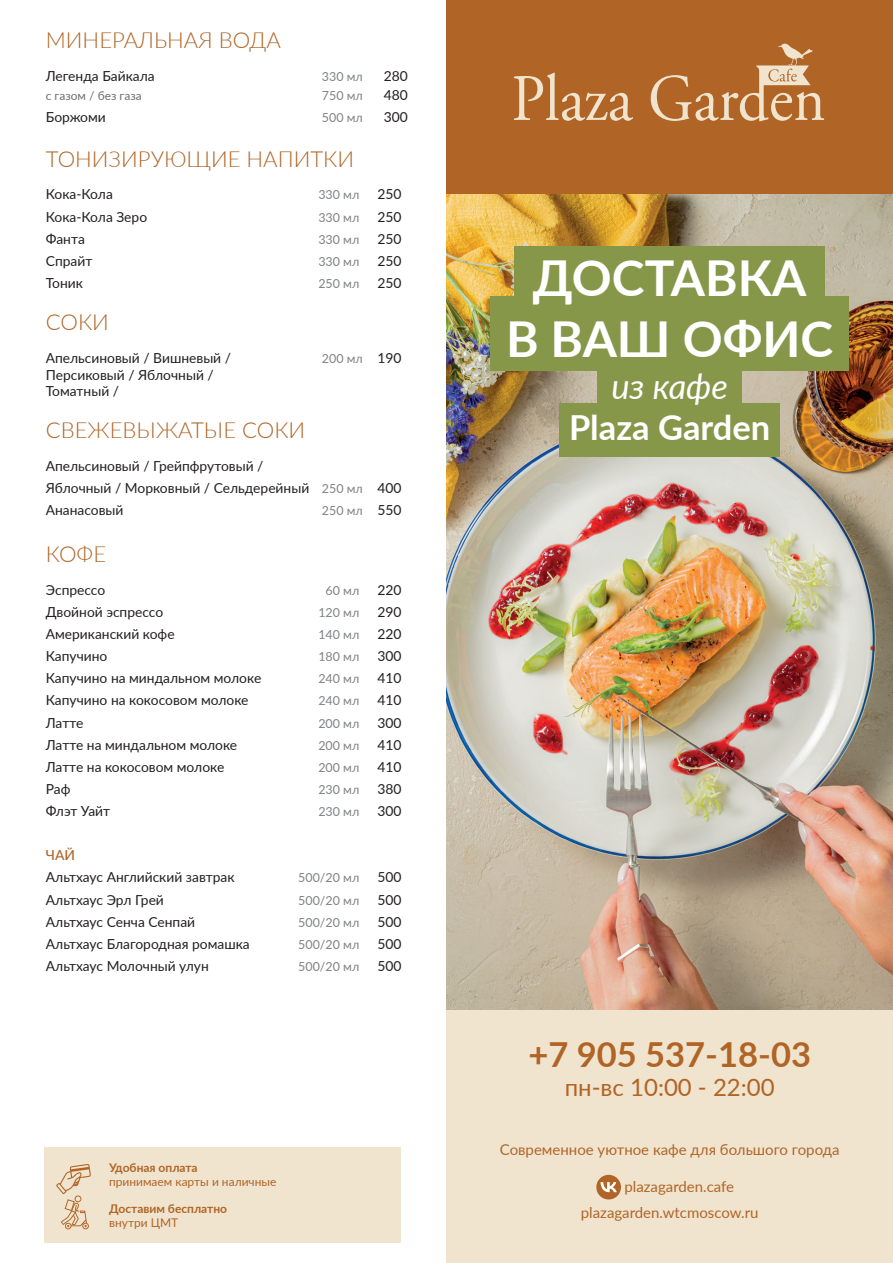
<style>
.page{position:relative;width:893px;height:1263px;background:#fff}
.page>*{position:absolute;margin:0;border:0;box-sizing:border-box;transform-origin:0 0}
.t1{font:700 49.5px/61.5px "Lato";color:#fff;text-align:center}
.t2{font:700 34.5px "Lato";color:#b06526}
.t3{font:700 34.5px "Lato";color:#fff}
.t4{font:italic 34.5px "Lato";color:#fff}
.t5{font:24px "Lato";color:#b06526}
.t6{font:300 22.2px "Lato";color:#b06526}
.t7{font:15px/25.5px "Lato";color:#b06526}
.t8{font:13.8px/22.2px "Lato";color:#231f20}
.t9{font:500 13.8px "Lato";color:#b06526}
.t10{font:12.45px "Lato";color:#808285}
.t11{font:12.45px "Lato";color:#808385}
.t12{font:12px "Lato";color:#b06526}
.t13{font:700 12px "Lato";color:#b06526}
.t14{font:12px "Lato";color:#6c6d70}
.s1{font-size:13.8px;color:#231f20}
.s2{font-size:12.45px;color:#808285}
</style>
<div class="page">
<div style="left:44px;top:1147px;width:357px;height:96px;background:#f0e4cf"></div>
<div style="left:446px;top:1009px;width:447px;height:254px;background:#f0e4cf"></div>
<img style="left:446px;top:193px;width:447px;height:816px">
<div style="left:515px;top:247px;width:310px;height:74px;background:#86974a"></div>
<div style="left:491px;top:297px;width:358px;height:74px;background:#86974a"></div>
<div style="left:598px;top:357px;width:144px;height:54px;background:#86974a"></div>
<div style="left:560px;top:403px;width:220px;height:54px;background:#86974a"></div>
<div style="left:446px;top:0;width:447px;height:193px;background:#b06526"></div>
<svg style="left:514px;top:44px;width:310px;height:77px"></svg>
<svg style="left:56px;top:1164px;width:35px;height:65px"></svg>
<div style="left:596px;top:1175px;width:25px;height:24px;background:#b06526;border-radius:50%"></div>
<svg style="left:601px;top:1182px;width:16px;height:10px"></svg>
<h3 class="t6" style="left:46px;top:25px;width:236px">МИНЕРАЛЬНАЯ ВОДА</h3>
<p class="t8" style="left:46px;top:64px;width:110px">Легенда Байкала</p>
<p class="t11" style="left:322px;top:67px;width:42px">330 мл</p>
<p class="t8" style="left:384px;top:64px;width:26px">280</p>
<p class="t14" style="left:46px;top:87px;width:97px">с газом / без газа</p>
<p class="t11" style="left:322px;top:86px;width:42px">750 мл</p>
<p class="t8" style="left:384px;top:83px;width:26px">480</p>
<p class="t8" style="left:46px;top:105px;width:62px">Боржоми</p>
<p class="t10" style="left:322px;top:108px;width:42px">500 мл</p>
<p class="t8" style="left:384px;top:105px;width:26px">300</p>
<h3 class="t6" style="left:46px;top:143px;width:310px">ТОНИЗИРУЮЩИЕ НАПИТКИ</h3>
<p class="t8" style="left:46px;top:183px;width:69px">Кока-Кола</p>
<p class="t10" style="left:318px;top:186px;width:42px">330 мл</p>
<p class="t8" style="left:377px;top:183px;width:26px">250</p>
<p class="t8" style="left:46px;top:205px;width:103px">Кока-Кола Зеро</p>
<p class="t10" style="left:318px;top:208px;width:42px">330 мл</p>
<p class="t8" style="left:377px;top:205px;width:26px">250</p>
<p class="t8" style="left:46px;top:227px;width:41px">Фанта</p>
<p class="t10" style="left:318px;top:230px;width:42px">330 мл</p>
<p class="t8" style="left:377px;top:227px;width:26px">250</p>
<p class="t8" style="left:46px;top:249px;width:48px">Спрайт</p>
<p class="t10" style="left:318px;top:252px;width:42px">330 мл</p>
<p class="t8" style="left:377px;top:249px;width:26px">250</p>
<p class="t8" style="left:46px;top:271px;width:39px">Тоник</p>
<p class="t10" style="left:318px;top:274px;width:42px">250 мл</p>
<p class="t8" style="left:377px;top:271px;width:26px">250</p>
<h3 class="t6" style="left:46px;top:307px;width:65px">СОКИ</h3>
<p class="t8" style="left:46px;top:346px;width:187px">Апельсиновый / Вишневый /</p>
<p class="t10" style="left:322px;top:349px;width:81px">200 мл <span class="s1">190</span></p>
<p class="t8" style="left:46px;top:366px;width:169px;line-height:16.6px">Персиковый / Яблочный /<br>Томатный /</p>
<h3 class="t6" style="left:46px;top:415px;width:261px">СВЕЖЕВЫЖАТЫЕ СОКИ</h3>
<p class="t8" style="left:46px;top:454px;width:357px">Апельсиновый / Грейпфрутовый /<br>Яблочный / Морковный / Сельдерейный <span class="s2">250 мл</span> 400<br>Ананасовый</p>
<p class="t10" style="left:322px;top:502px;width:81px">250 мл <span class="s1">550</span></p>
<h3 class="t6" style="left:46px;top:538px;width:62px">КОФЕ</h3>
<p class="t8" style="left:46px;top:578px;width:61px">Эспрессо</p>
<p class="t10" style="left:326px;top:581px;width:35px">60 мл</p>
<p class="t8" style="left:377px;top:578px;width:26px">220</p>
<p class="t8" style="left:46px;top:600px;width:119px">Двойной эспрессо</p>
<p class="t10" style="left:318px;top:603px;width:42px">120 мл</p>
<p class="t8" style="left:377px;top:600px;width:26px">290</p>
<p class="t8" style="left:46px;top:622px;width:130px">Американский кофе</p>
<p class="t10" style="left:318px;top:625px;width:42px">140 мл</p>
<p class="t8" style="left:377px;top:622px;width:26px">220</p>
<p class="t8" style="left:46px;top:644px;width:63px">Капучино</p>
<p class="t10" style="left:318px;top:648px;width:42px">180 мл</p>
<p class="t8" style="left:377px;top:644px;width:26px">300</p>
<p class="t8" style="left:46px;top:666px;width:217px">Капучино на миндальном молоке</p>
<p class="t10" style="left:318px;top:670px;width:42px">240 мл</p>
<p class="t8" style="left:377px;top:666px;width:26px">410</p>
<p class="t8" style="left:46px;top:689px;width:204px">Капучино на кокосовом молоке</p>
<p class="t10" style="left:318px;top:692px;width:42px">240 мл</p>
<p class="t8" style="left:377px;top:689px;width:26px">410</p>
<p class="t8" style="left:46px;top:711px;width:39px">Латте</p>
<p class="t10" style="left:318px;top:714px;width:42px">200 мл</p>
<p class="t8" style="left:377px;top:711px;width:26px">300</p>
<p class="t8" style="left:46px;top:733px;width:193px">Латте на миндальном молоке</p>
<p class="t10" style="left:318px;top:736px;width:42px">200 мл</p>
<p class="t8" style="left:377px;top:733px;width:26px">410</p>
<p class="t8" style="left:46px;top:755px;width:180px">Латте на кокосовом молоке</p>
<p class="t10" style="left:318px;top:758px;width:42px">200 мл</p>
<p class="t8" style="left:377px;top:755px;width:26px">410</p>
<p class="t8" style="left:46px;top:777px;width:26px">Раф</p>
<p class="t10" style="left:318px;top:780px;width:42px">230 мл</p>
<p class="t8" style="left:377px;top:777px;width:26px">380</p>
<p class="t8" style="left:46px;top:799px;width:66px">Флэт Уайт</p>
<p class="t10" style="left:318px;top:803px;width:42px">230 мл</p>
<p class="t8" style="left:377px;top:799px;width:26px">300</p>
<p class="t9" style="left:46px;top:845px;width:31px">ЧАЙ</p>
<p class="t8" style="left:46px;top:866px;width:190px">Альтхаус Английский завтрак</p>
<p class="t10" style="left:298px;top:869px;width:62px">500/20 мл</p>
<p class="t8" style="left:377px;top:866px;width:26px">500</p>
<p class="t8" style="left:46px;top:888px;width:120px">Альтхаус Эрл Грей</p>
<p class="t10" style="left:298px;top:891px;width:62px">500/20 мл</p>
<p class="t8" style="left:377px;top:888px;width:26px">500</p>
<p class="t8" style="left:46px;top:910px;width:151px">Альтхаус Сенча Сенпай</p>
<p class="t10" style="left:298px;top:913px;width:62px">500/20 мл</p>
<p class="t8" style="left:377px;top:910px;width:26px">500</p>
<p class="t8" style="left:46px;top:932px;width:206px">Альтхаус Благородная ромашка</p>
<p class="t10" style="left:298px;top:935px;width:62px">500/20 мл</p>
<p class="t8" style="left:377px;top:932px;width:26px">500</p>
<p class="t8" style="left:46px;top:954px;width:164px">Альтхаус Молочный улун</p>
<p class="t10" style="left:298px;top:957px;width:62px">500/20 мл</p>
<p class="t8" style="left:377px;top:954px;width:26px">500</p>
<p class="t13" style="left:109px;top:1158px;width:90px">Удобная оплата</p>
<p class="t12" style="left:109px;top:1173px;width:169px">принимаем карты и наличные</p>
<p class="t13" style="left:109px;top:1200px;width:119px">Доставим бесплатно</p>
<p class="t12" style="left:109px;top:1214px;width:71px">внутри ЦМТ</p>
<h1 class="t1" style="left:506px;top:245px;width:329px">ДОСТАВКА<br>В ВАШ ОФИС</h1>
<h2 class="t4" style="left:611px;top:362px;width:118px">из кафе</h2>
<h2 class="t3" style="left:569px;top:402px;width:203px">Plaza Garden</h2>
<h2 class="t2" style="left:528px;top:1029px;width:284px">+7 905 537-18-03</h2>
<h3 class="t5" style="left:565px;top:1070px;width:211px">пн-вс 10:00 - 22:00</h3>
<p class="t7" style="left:500px;top:1136px;width:341px">Современное уютное кафе для большого города</p>
<p class="t7" style="left:581px;top:1173px;width:179px;text-indent:44px">plazagarden.cafe plazagarden.wtcmoscow.ru</p>
</div>
